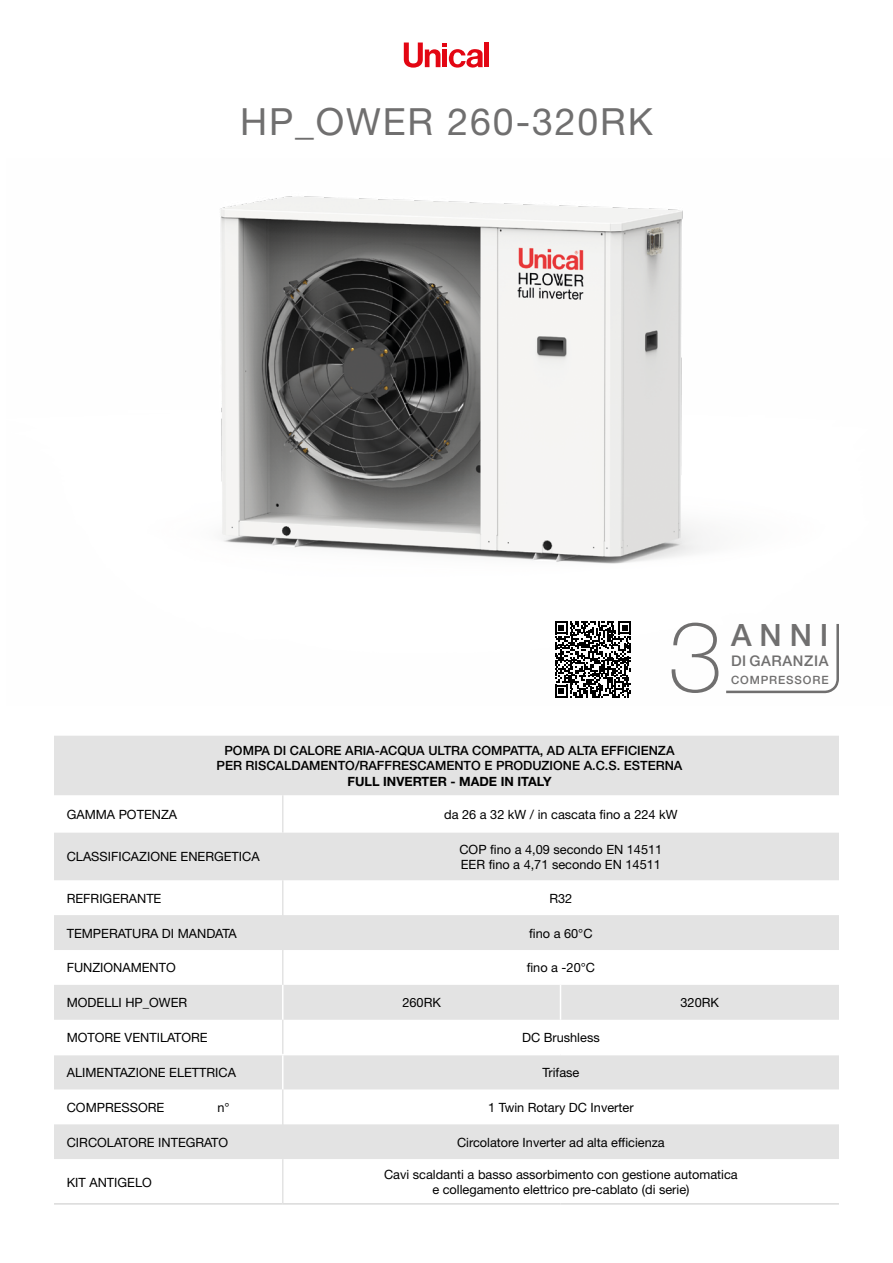
<style>
.page{position:relative;width:893px;height:1263px;background:#fff}
.page>*{position:absolute;margin:0;border:0;box-sizing:border-box;transform-origin:0 0}
.t1{font:37.5px "Helvetica Neue";letter-spacing:.05em;color:#706f6f}
.t2{font:500 30.75px "Helvetica Neue";color:#706f6f}
.t3{font:500 14.7px "Helvetica Neue";letter-spacing:.04em;color:#706f6f}
.t4{font:12.75px/15.3px "Helvetica Neue";color:#000}
.t5{font:500 12.75px/15.3px "Helvetica Neue";color:#000;text-align:center}
.t6{font:700 12.75px "Helvetica Neue";color:#000}
.t7{font:500 11.4px "Helvetica Neue";letter-spacing:.075em;color:#706f6f}
</style>
<div class="page">
<img style="left:220px;top:196px;width:499px;height:481px">
<svg style="left:54px;top:736px;width:785px;height:423px;fill:#e3e3e3"></svg>
<hr style="left:282px;top:880px;width:2px;height:35px;background:#e3e3e3">
<hr style="left:282px;top:915px;width:2px;height:35px;background:#e3e3e3">
<hr style="left:282px;top:950px;width:2px;height:35px;background:#e3e3e3">
<hr style="left:282px;top:795px;width:2px;height:38px;background:#e3e3e3">
<hr style="left:560px;top:985px;width:1px;height:35px;background:#fff">
<hr style="left:282px;top:985px;width:2px;height:35px;background:#fff">
<hr style="left:282px;top:1055px;width:2px;height:34px;background:#fff">
<hr style="left:54px;top:1054px;width:229px;height:1px;background:#fff">
<hr style="left:283px;top:1054px;width:277px;height:1px;background:#fff">
<hr style="left:560px;top:1054px;width:279px;height:1px;background:#fff">
<hr style="left:282px;top:1124px;width:2px;height:35px;background:#e3e3e3">
<hr style="left:282px;top:1159px;width:2px;height:44px;background:#e3e3e3">
<hr style="left:282px;top:1020px;width:2px;height:34px;background:#e3e3e3">
<hr style="left:282px;top:1089px;width:2px;height:35px;background:#e3e3e3">
<hr style="left:54px;top:1203px;width:229px;height:1px;background:#dadada">
<hr style="left:283px;top:1203px;width:277px;height:1px;background:#dadada">
<hr style="left:560px;top:1203px;width:279px;height:1px;background:#dadada">
<svg style="left:404px;top:43px;width:79px;height:25px"></svg>
<div style="left:442px;top:50px;width:5px;height:17px;background:#e30613"></div>
<hr style="left:485px;top:43px;width:4px;height:24px;background:#e30613">
<svg style="left:726px;top:624px;width:113px;height:70px"></svg>
<svg style="left:671px;top:623px;width:47px;height:70px"></svg>
<svg style="left:555px;top:621px;width:76px;height:77px"></svg>
<h1 class="t1" style="left:240px;top:99px;width:414px">HP_OWER 260-320RK</h1>
<p class="t5" style="left:217px;top:743px;width:467px">POMPA DI CALORE ARIA-ACQUA ULTRA COMPATTA, AD ALTA EFFICIENZA<br>PER RISCALDAMENTO/RAFFRESCAMENTO E PRODUZIONE A.C.S. ESTERNA</p>
<p class="t6" style="left:347px;top:773px;width:205px">FULL INVERTER - MADE IN ITALY</p>
<h2 class="t2" style="left:731px;top:617px;width:99px">ANNI</h2>
<p class="t3" style="left:731px;top:652px;width:99px">DI GARANZIA</p>
<p class="t7" style="left:731px;top:673px;width:99px">COMPRESSORE</p>
<p class="t4" style="left:67px;top:807px;width:112px">GAMMA POTENZA</p>
<p class="t4" style="left:444px;top:806px;width:235px">da 26 a 32 kW / in cascata fino a 224 kW</p>
<p class="t4" style="left:67px;top:849px;width:194px">CLASSIFICAZIONE ENERGETICA</p>
<p class="t4" style="left:459px;top:841px;width:204px">COP fino a 4,09 secondo EN 14511<br>EER fino a 4,71 secondo EN 14511</p>
<p class="t4" style="left:67px;top:890px;width:96px">REFRIGERANTE</p>
<p class="t4" style="left:549px;top:890px;width:24px">R32</p>
<p class="t4" style="left:67px;top:925px;width:172px">TEMPERATURA DI MANDATA</p>
<p class="t4" style="left:529px;top:925px;width:65px">fino a 60°C</p>
<p class="t4" style="left:67px;top:960px;width:111px">FUNZIONAMENTO</p>
<p class="t4" style="left:527px;top:960px;width:70px">fino a -20°C</p>
<p class="t4" style="left:67px;top:995px;width:122px">MODELLI HP_OWER</p>
<p class="t4" style="left:402px;top:995px;width:40px">260RK</p>
<p class="t4" style="left:680px;top:995px;width:40px">320RK</p>
<p class="t4" style="left:67px;top:1030px;width:142px">MOTORE VENTILATORE</p>
<p class="t4" style="left:522px;top:1030px;width:79px">DC Brushless</p>
<p class="t4" style="left:67px;top:1065px;width:171px">ALIMENTAZIONE ELETTRICA</p>
<p class="t4" style="left:542px;top:1065px;width:39px">Trifase</p>
<p class="t4" style="left:67px;top:1100px;width:99px">COMPRESSORE</p>
<p class="t4" style="left:217px;top:1100px;width:14px">n°</p>
<p class="t4" style="left:488px;top:1099px;width:147px">1 Twin Rotary DC Inverter</p>
<p class="t4" style="left:67px;top:1134px;width:163px">CIRCOLATORE INTEGRATO</p>
<p class="t4" style="left:457px;top:1134px;width:209px">Circolatore Inverter ad alta efficienza</p>
<p class="t4" style="left:67px;top:1174px;width:87px">KIT ANTIGELO</p>
<p class="t4" style="left:384px;top:1166px;width:355px;text-align:center">Cavi scaldanti a basso assorbimento con gestione automatica e collegamento elettrico pre-cablato (di serie)</p>
</div>
